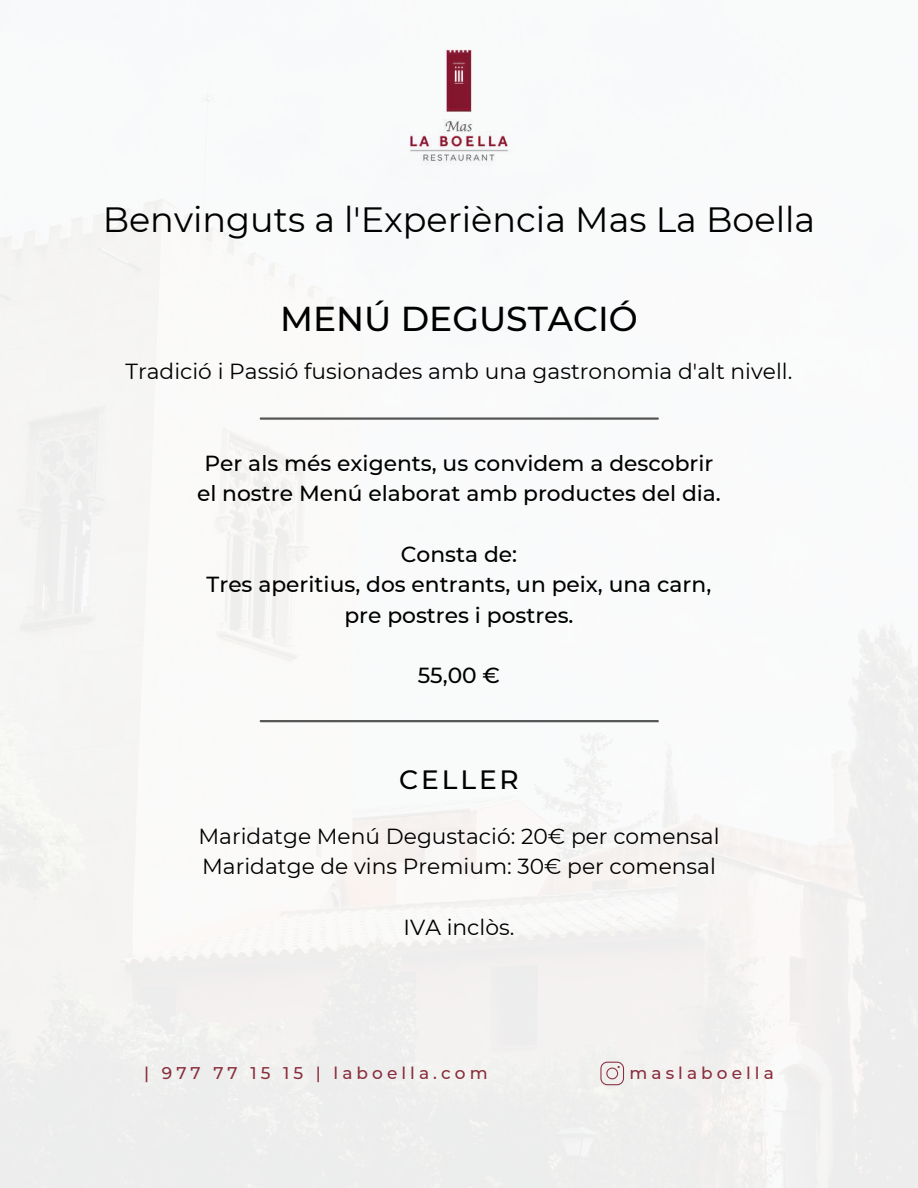
<style>
.page{position:relative;width:918px;height:1188px;background:#fff}
.page>*{position:absolute;margin:0;border:0;box-sizing:border-box;transform-origin:0 0}
.t1{font:35.1px "Montserrat";color:#000}
.t2{font:500 34.5px "Montserrat";color:#000}
.t3{font:500 26.4px "Montserrat";letter-spacing:.11em;color:#000}
.t4{font:500 21.75px/30.3px "Montserrat";color:#000;text-align:center}
.t5{font:21.75px/30.3px "Montserrat";color:#000}
.t6{font:500 16.95px "Montserrat";letter-spacing:.24em;color:#892d3c}
</style>
<div class="page">
<img style="left:0;top:93px;width:918px;height:1095px">
<img style="left:397px;top:49px;width:124px;height:118px">
<svg style="left:600px;top:1062px;width:24px;height:23px"></svg>
<hr style="left:261px;top:417px;width:397px;height:3px;background:#575656">
<hr style="left:261px;top:720px;width:397px;height:2px;background:#575656">
<h1 class="t1" style="left:103px;top:198px;width:714px">Benvinguts a l'Experiència Mas La Boella</h1>
<h2 class="t2" style="left:280px;top:298px;width:359px">MENÚ DEGUSTACIÓ</h2>
<p class="t5" style="left:126px;top:356px;width:668px">Tradició i Passió fusionades amb una gastronomia d'alt nivell.</p>
<p class="t4" style="left:197px;top:448px;width:525px">Per als més exigents, us convidem a descobrir el nostre Menú elaborat amb productes del dia.</p>
<p class="t4" style="left:207px;top:539px;width:506px">Consta de:<br>Tres aperitius, dos entrants, un peix, una carn, pre postres i postres.</p>
<p class="t4" style="left:418px;top:660px;width:84px">55,00 €</p>
<p class="t3" style="left:399px;top:763px;width:121px">CELLER</p>
<p class="t5" style="left:198px;top:821px;width:523px">Maridatge Menú Degustació: 20€ per comensal<br>Maridatge de vins Premium: 30€ per comensal</p>
<p class="t5" style="left:404px;top:912px;width:112px">IVA inclòs.</p>
<p class="t6" style="left:144px;top:1062px;width:345px">| 977 77 15 15 | laboella.com</p>
<p class="t6" style="left:630px;top:1062px;width:146px">maslaboella</p>
</div>
